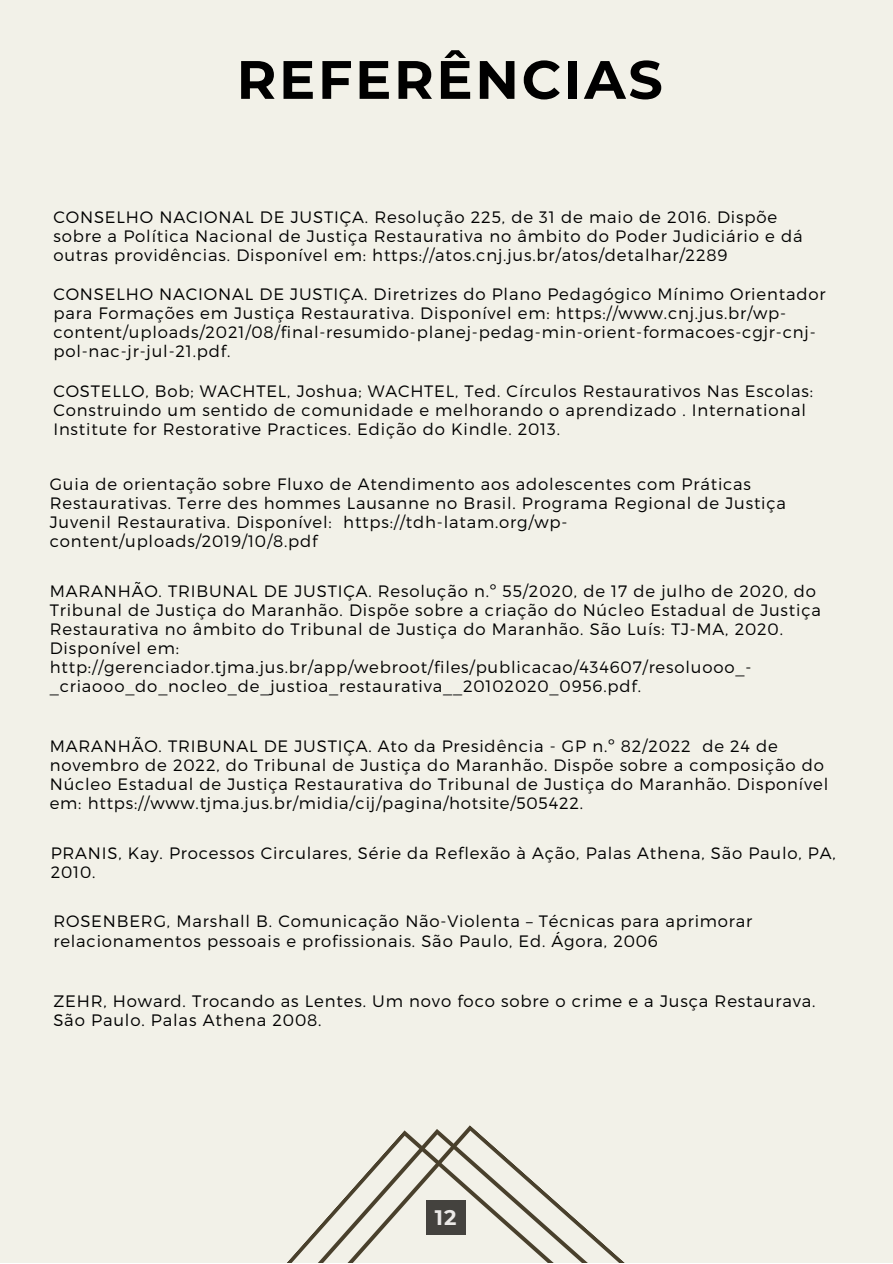
<style>
.page{position:relative;width:893px;height:1264px;background:#fff}
.page>*{position:absolute;margin:0;border:0;box-sizing:border-box;transform-origin:0 0}
.t1{font:700 54px "Montserrat";letter-spacing:.05em;color:#000}
.t2{font:700 21px "Montserrat";color:#ebe9e7}
.t3{font:300 16.5px/19px "Montserrat";letter-spacing:.05em;color:#000}
</style>
<div class="page">
<div style="left:0;top:0;width:892px;height:1262px;background:#f2f1e8"></div>
<svg style="left:436px;top:1128px;width:184px;height:134px"></svg>
<svg style="left:288px;top:1130px;width:300px;height:132px"></svg>
<div style="left:426px;top:1200px;width:39px;height:34px;background:#44423e"></div>
<p class="t1" style="left:237px;top:47px;width:427px">REFERÊNCIAS</p>
<p class="t3" style="left:53px;top:207px;width:725px">CONSELHO NACIONAL DE JUSTIÇA. Resolução 225, de 31 de maio de 2016. Dispõe</p>
<p class="t3" style="left:53px;top:226px;width:750px">sobre a Política Nacional de Justiça Restaurativa no âmbito do Poder Judiciário e dá outras providências. Disponível em: https://atos.cnj.jus.br/atos/detalhar/2289</p>
<p class="t3" style="left:53px;top:284px;width:773px">CONSELHO NACIONAL DE JUSTIÇA. Diretrizes do Plano Pedagógico Mínimo Orientador para Formações em Justiça Restaurativa. Disponível em: https://www.cnj.jus.br/wp&shy;content/uploads/2021/08/final-resumido-planej-pedag-min-orient-formacoes-cgjr-cnj&shy;pol-nac-jr-jul-21.pdf.</p>
<p class="t3" style="left:53px;top:380px;width:761px">COSTELLO, Bob; WACHTEL, Joshua; WACHTEL, Ted. Círculos Restaurativos Nas Escolas:<br>Construindo um sentido de comunidade e melhorando o aprendizado . International<br>Institute for Restorative Practices. Edição do Kindle. 2013.</p>
<p class="t3" style="left:50px;top:474px;width:737px">Guia de orientação sobre Fluxo de Atendimento aos adolescentes com Práticas Restaurativas. Terre des hommes Lausanne no Brasil. Programa Regional de Justiça Juvenil Restaurativa. Disponível: https://tdh-latam.org/wp&shy;content/uploads/2019/10/8.pdf</p>
<p class="t3" style="left:50px;top:580px;width:772px">MARANHÃO. TRIBUNAL DE JUSTIÇA. Resolução n.º 55/2020, de 17 de julho de 2020, do Tribunal de Justiça do Maranhão. Dispõe sobre a criação do Núcleo Estadual de Justiça Restaurativa no âmbito do Tribunal de Justiça do Maranhão. São Luís: TJ-MA, 2020.<br>Disponível em: http://gerenciador.tjma.jus.br/app/webroot/files/publicacao/434607/resoluooo_- _criaooo_do_nocleo_de_justioa_restaurativa__20102020_0956.pdf.</p>
<p class="t3" style="left:50px;top:735px;width:780px">MARANHÃO. TRIBUNAL DE JUSTIÇA. Ato da Presidência - GP n.º 82/2022 de 24 de novembro de 2022, do Tribunal de Justiça do Maranhão. Dispõe sobre a composição do Núcleo Estadual de Justiça Restaurativa do Tribunal de Justiça do Maranhão. Disponível em: https://www.tjma.jus.br/midia/cij/pagina/hotsite/505422.</p>
<p class="t3" style="left:51px;top:842px;width:786px">PRANIS, Kay. Processos Circulares, Série da Reflexão à Ação, Palas Athena, São Paulo, PA,</p>
<p class="t3" style="left:51px;top:861px;width:46px">2010.</p>
<p class="t3" style="left:53px;top:910px;width:700px;line-height:19.6px">ROSENBERG, Marshall B. Comunicação Não-Violenta – Técnicas para aprimorar relacionamentos pessoais e profissionais. São Paulo, Ed. Ágora, 2006</p>
<p class="t3" style="left:53px;top:990px;width:763px">ZEHR, Howard. Trocando as Lentes. Um novo foco sobre o crime e a Jusça Restaurava.</p>
<p class="t3" style="left:53px;top:1009px;width:270px">São Paulo. Palas Athena 2008.</p>
<p class="t2" style="left:435px;top:1204px;width:23px">12</p>
</div>
